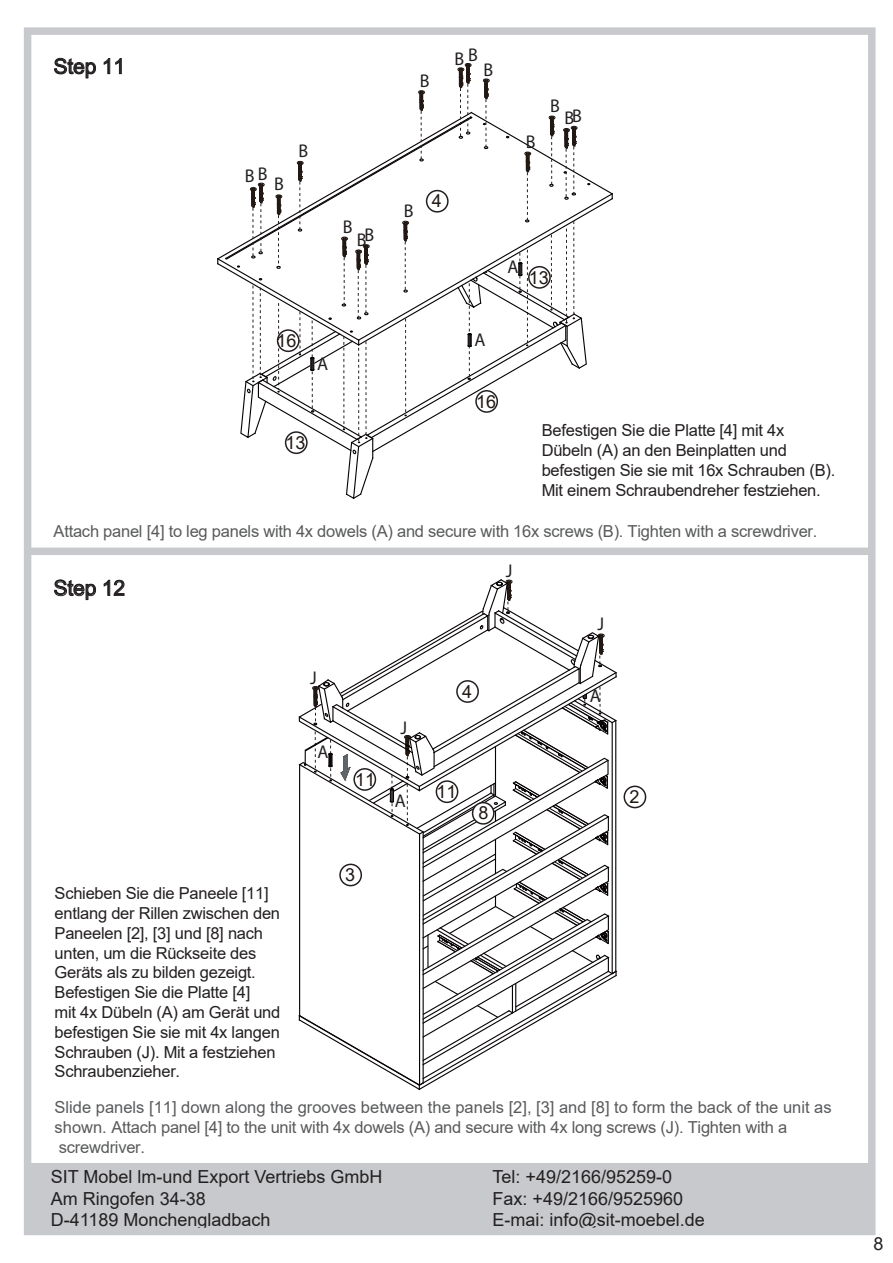
<style>
.page{position:relative;width:893px;height:1263px;background:#fff}
.page>*{position:absolute;margin:0;border:0;box-sizing:border-box;transform-origin:0 0}
.t1{font:21px "Arial";letter-spacing:-.005em;color:#231f20}
.t2{font:18.45px "Myriad Pro";letter-spacing:.025em;color:#231f20}
.t3{font:18px/21.6px "Arial";color:#231f20}
.t4{font:18px "Arial";color:#211814}
.t5{font:16.5px/19.8px "Arial";letter-spacing:-.015em;color:#231f20}
.t6{font:16.5px/19.8px "Arial";letter-spacing:-.015em;color:#595a5c}
.t7{font:16.5px "Arial";letter-spacing:-.015em;color:#595a5b}
.s1{color:#595a5b}
</style>
<div class="page">
<svg style="left:54px;top:58px;width:42px;height:20px"></svg>
<svg style="left:104px;top:58px;width:18px;height:16px"></svg>
<div style="left:31px;top:35px;width:24px;height:24px;background:#fff"></div>
<svg style="left:54px;top:579px;width:42px;height:21px"></svg>
<svg style="left:104px;top:580px;width:21px;height:16px"></svg>
<div style="left:31px;top:547px;width:841px;height:8px;background:#c7c9cc"></div>
<div style="left:24px;top:1163px;width:848px;height:68px;background:#c7c9cc"></div>
<div style="left:24px;top:27px;width:851px;height:1208px;border:8px solid #c7c9cc"></div>
<div style="left:624px;top:785px;width:22px;height:23px;border:2px solid #231f20;border-radius:50%"></div>
<svg style="left:217px;top:63px;width:396px;height:436px"></svg>
<svg style="left:298px;top:579px;width:319px;height:511px"></svg>
<div style="left:473px;top:803px;width:21px;height:21px;background:#fff;border-radius:50%"></div>
<div style="left:472px;top:802px;width:23px;height:23px;border:2px solid #231f20;border-radius:50%"></div>
<p class="t1" style="left:54px;top:52px;width:73px">Step 11</p>
<p class="t2" style="left:245px;top:163px;width:24px">BB</p>
<p class="t2" style="left:274px;top:172px;width:11px">B</p>
<p class="t2" style="left:298px;top:140px;width:11px">B</p>
<p class="t2" style="left:343px;top:215px;width:11px">B</p>
<p class="t2" style="left:357px;top:226px;width:19px">BB</p>
<p class="t4" style="left:276px;top:329px;width:22px">16</p>
<p class="t2" style="left:317px;top:352px;width:13px">A</p>
<p class="t4" style="left:286px;top:431px;width:22px">13</p>
<p class="t2" style="left:420px;top:69px;width:11px">B</p>
<p class="t2" style="left:454px;top:45px;width:25px">BB</p>
<p class="t2" style="left:483px;top:59px;width:11px">B</p>
<p class="t2" style="left:526px;top:130px;width:11px">B</p>
<p class="t2" style="left:550px;top:94px;width:11px">B</p>
<p class="t2" style="left:565px;top:106px;width:19px">BB</p>
<p class="t2" style="left:404px;top:200px;width:11px">B</p>
<p class="t4" style="left:432px;top:189px;width:12px">4</p>
<p class="t2" style="left:508px;top:255px;width:13px">A</p>
<p class="t4" style="left:529px;top:265px;width:22px">13</p>
<p class="t2" style="left:475px;top:329px;width:13px">A</p>
<p class="t4" style="left:476px;top:389px;width:22px">16</p>
<p class="t5" style="left:542px;top:421px;width:295px">Befestigen Sie die Platte [4] mit 4x Dübeln (A) an den Beinplatten und befestigen Sie sie mit 16x Schrauben (B).<br>Mit einem Schraubendreher festziehen.</p>
<p class="t7" style="left:54px;top:520px;width:765px">Attach panel [4] to leg panels with 4x dowels (A) and secure with 16x screws (B). Tighten with a screwdriver.</p>
<p class="t1" style="left:54px;top:574px;width:73px">Step 12</p>
<p class="t5" style="left:55px;top:883px;width:227px">Schieben Sie die Paneele [11] entlang der Rillen zwischen den<br>Paneelen [2], [3] und [8] nach unten, um die Rückseite des<br>Geräts als zu bilden gezeigt.<br>Befestigen Sie die Platte [4]<br>mit 4x Dübeln (A) am Gerät und befestigen Sie sie mit 4x langen<br>Schrauben (J). Mit a festziehen<br>Schraubenzieher.</p>
<p class="t2" style="left:310px;top:667px;width:8px">J</p>
<p class="t2" style="left:317px;top:741px;width:13px">A</p>
<p class="t4" style="left:355px;top:767px;width:22px">11</p>
<p class="t2" style="left:400px;top:716px;width:8px">J</p>
<p class="t2" style="left:395px;top:789px;width:13px">A</p>
<p class="t4" style="left:345px;top:862px;width:12px">3</p>
<p class="t2" style="left:506px;top:559px;width:8px">J</p>
<p class="t4" style="left:462px;top:679px;width:12px">4</p>
<p class="t4" style="left:436px;top:779px;width:22px">11</p>
<p class="t4" style="left:479px;top:800px;width:12px">8</p>
<p class="t2" style="left:597px;top:612px;width:8px">J</p>
<p class="t2" style="left:590px;top:685px;width:13px">A</p>
<p class="t4" style="left:629px;top:784px;width:12px">2</p>
<p class="t6" style="left:55px;top:1097px;width:778px">Slide panels [11] down along the grooves between the panels [2], [3] and [8] to form the back of the unit as shown. <span class="s1">Attach panel [4] to the unit with 4x dowels (A) and secure with 4x long screws (J). Tighten with a screwdriver.</span></p>
<p class="t3" style="left:51px;top:1166px;width:333px">SIT Mobel lm-und Export Vertriebs GmbH<br>Am Ringofen 34-38<br>D-41189 Monchengladbach</p>
<p class="t3" style="left:492px;top:1166px;width:214px">Tel: +49/2166/95259-0<br>Fax: +49/2166/9525960<br>E-mai: info@sit-moebel.de</p>
<p class="t3" style="left:873px;top:1233px;width:12px">8</p>
</div>
